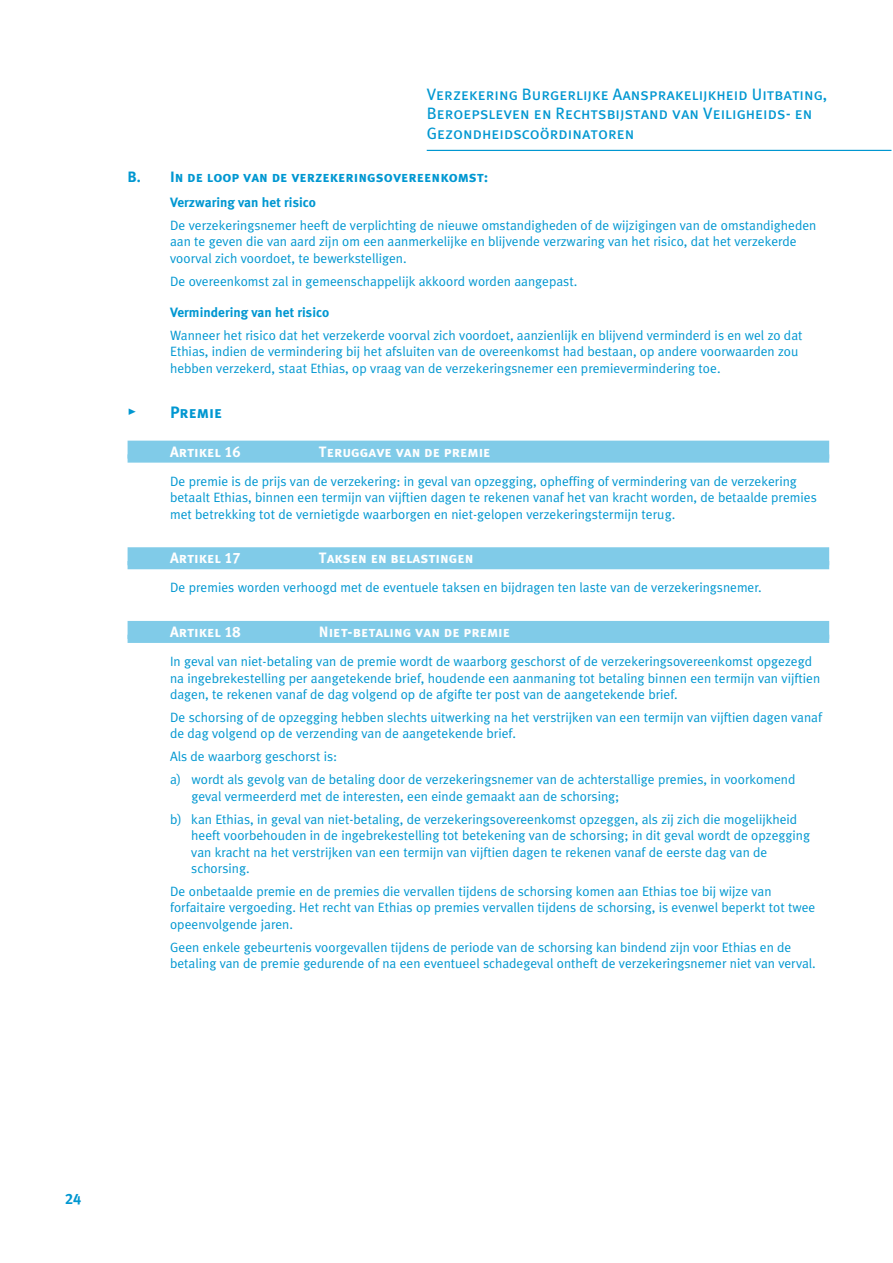
<style>
.page{position:relative;width:893px;height:1263px;background:#fff}
.page>*{position:absolute;margin:0;border:0;box-sizing:border-box;transform-origin:0 0}
.t1{font:16.5px/19.8px "Meta Ethias Book Caps";color:#0097d1}
.t2{font:16.5px "Meta Ethias Bold Caps";color:#0097d1}
.t3{font:15px "Meta Ethias Bold Caps";color:#fff}
.t4{font:15px "Meta Ethias Bold Caps";color:#0097d1}
.t5{font:13.5px/16.5px "Meta Ethias Normal";color:#0097d1}
.t6{font:700 13.5px "Meta Ethias";color:#0097d1}
.s1{font-size:18px}
</style>
<div class="page">
<hr style="left:427px;top:150px;width:464px;height:1px;background:#0097d1">
<div style="left:128px;top:441px;width:701px;height:18px;background:#80cbe8"></div>
<div style="left:128px;top:454px;width:701px;height:9px;background:#80cbe8"></div>
<div style="left:128px;top:547px;width:701px;height:18px;background:#80cbe8"></div>
<div style="left:128px;top:561px;width:701px;height:8px;background:#80cbe8"></div>
<div style="left:128px;top:621px;width:701px;height:18px;background:#80cbe8"></div>
<div style="left:128px;top:635px;width:701px;height:8px;background:#80cbe8"></div>
<p class="t1" style="left:427px;top:84px;width:402px">Verzekering Burgerlijke Aansprakelijkheid Uitbating,<br>Beroepsleven en Rechtsbijstand van Veiligheids- en<br>Gezondheidscoördinatoren</p>
<p class="t4" style="left:128px;top:168px;width:362px">B. In de loop van de verzekeringsovereenkomst:</p>
<p class="t6" style="left:170px;top:194px;width:147px">Verzwaring van het risico</p>
<p class="t5" style="left:170px;top:217px;width:648px">De verzekeringsnemer heeft de verplichting de nieuwe omstandigheden of de wijzigingen van de omstandigheden aan te geven die van aard zijn om een aanmerkelijke en blijvende verzwaring van het risico, dat het verzekerde voorval zich voordoet, te bewerkstelligen.</p>
<p class="t5" style="left:170px;top:272px;width:409px">De overeenkomst zal in gemeenschappelijk akkoord worden aangepast.</p>
<p class="t6" style="left:170px;top:304px;width:161px">Vermindering van het risico</p>
<p class="t5" style="left:170px;top:327px;width:634px">Wanneer het risico dat het verzekerde voorval zich voordoet, aanzienlijk en blijvend verminderd is en wel zo dat<br>Ethias, indien de vermindering bij het afsluiten van de overeenkomst had bestaan, op andere voorwaarden zou hebben verzekerd, staat Ethias, op vraag van de verzekeringsnemer een premievermindering toe.</p>
<p class="t2" style="left:128px;top:403px;width:96px"><span class="s1">•</span> Premie</p>
<p class="t3" style="left:170px;top:443px;width:72px">Artikel 16</p>
<p class="t3" style="left:319px;top:443px;width:173px">Teruggave van de premie</p>
<p class="t5" style="left:170px;top:473px;width:648px">De premie is de prijs van de verzekering: in geval van opzegging, opheffing of vermindering van de verzekering betaalt Ethias, binnen een termijn van vijftien dagen te rekenen vanaf het van kracht worden, de betaalde premies met betrekking tot de vernietigde waarborgen en niet-gelopen verzekeringstermijn terug.</p>
<p class="t3" style="left:170px;top:549px;width:72px">Artikel 17</p>
<p class="t3" style="left:319px;top:549px;width:156px">Taksen en belastingen</p>
<p class="t5" style="left:170px;top:579px;width:593px">De premies worden verhoogd met de eventuele taksen en bijdragen ten laste van de verzekeringsnemer.</p>
<p class="t3" style="left:170px;top:623px;width:72px">Artikel 18</p>
<p class="t3" style="left:319px;top:623px;width:193px">Niet-betaling van de premie</p>
<p class="t5" style="left:170px;top:653px;width:652px">In geval van niet-betaling van de premie wordt de waarborg geschorst of de verzekeringsovereenkomst opgezegd na ingebrekestelling per aangetekende brief, houdende een aanmaning tot betaling binnen een termijn van vijftien dagen, te rekenen vanaf de dag volgend op de afgifte ter post van de aangetekende brief.</p>
<p class="t5" style="left:170px;top:709px;width:653px">De schorsing of de opzegging hebben slechts uitwerking na het verstrijken van een termijn van vijftien dagen vanaf de dag volgend op de verzending van de aangetekende brief.</p>
<p class="t5" style="left:170px;top:745px;width:627px;line-height:23px">Als de waarborg geschorst is:<br>a) wordt als gevolg van de betaling door de verzekeringsnemer van de achterstallige premies, in voorkomend</p>
<p class="t5" style="left:170px;top:784px;width:629px;line-height:23px;text-indent:21px">geval vermeerderd met de interesten, een einde gemaakt aan de schorsing;<br>b) kan Ethias, in geval van niet-betaling, de verzekeringsovereenkomst opzeggen, als zij zich die mogelijkheid</p>
<p class="t5" style="left:191px;top:827px;width:620px">heeft voorbehouden in de ingebrekestelling tot betekening van de schorsing; in dit geval wordt de opzegging van kracht na het verstrijken van een termijn van vijftien dagen te rekenen vanaf de eerste dag van de schorsing.</p>
<p class="t5" style="left:170px;top:883px;width:647px">De onbetaalde premie en de premies die vervallen tijdens de schorsing komen aan Ethias toe bij wijze van forfaitaire vergoeding. Het recht van Ethias op premies vervallen tijdens de schorsing, is evenwel beperkt tot twee opeenvolgende jaren.</p>
<p class="t5" style="left:170px;top:939px;width:647px">Geen enkele gebeurtenis voorgevallen tijdens de periode van de schorsing kan bindend zijn voor Ethias en de betaling van de premie gedurende of na een eventueel schadegeval ontheft de verzekeringsnemer niet van verval.</p>
<p class="t4" style="left:65px;top:1190px;width:18px">24</p>
</div>
